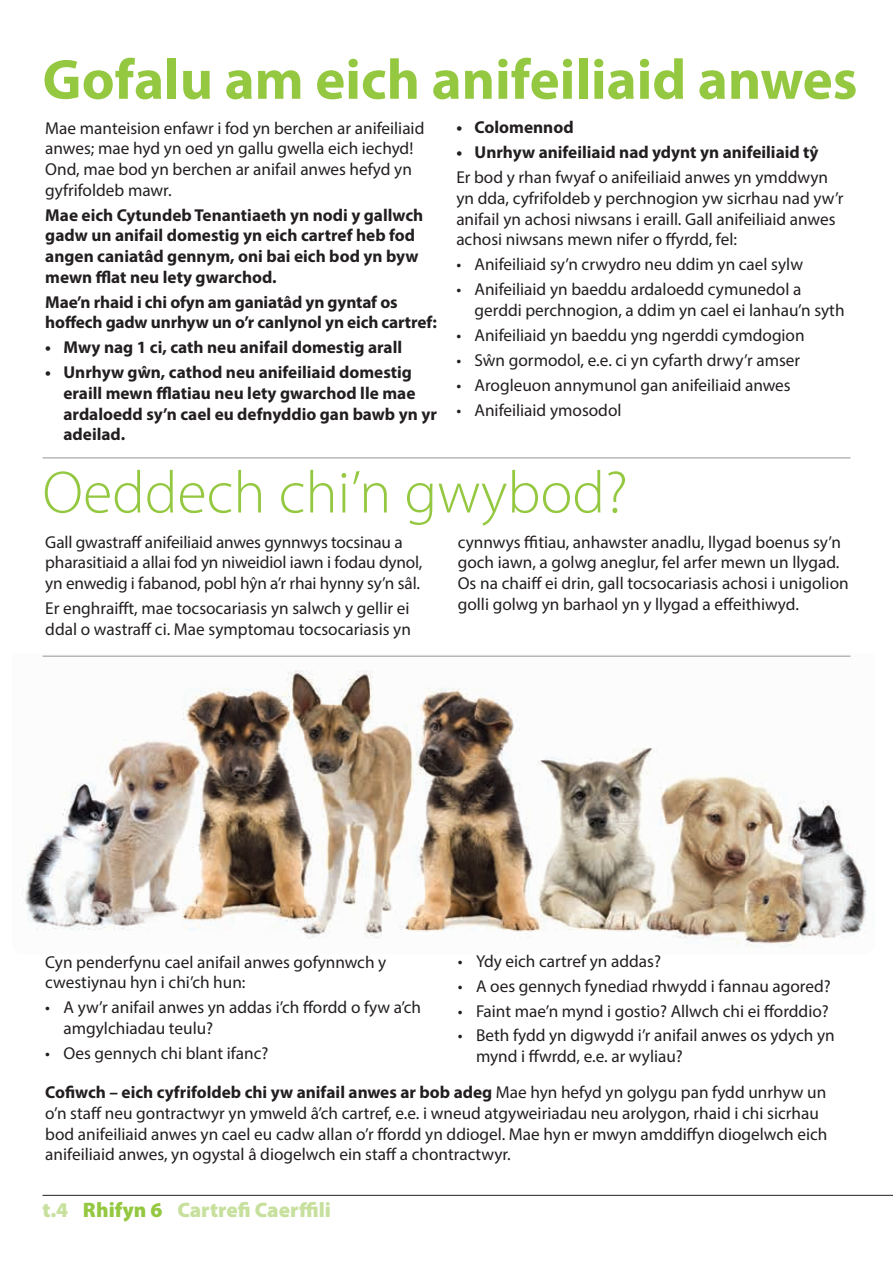
<style>
.page{position:relative;width:893px;height:1263px;background:#fff}
.page>*{position:absolute;margin:0;border:0;box-sizing:border-box;transform-origin:0 0}
.t1{font:300 60px "Myriad Pro";color:#95c841}
.t2{font:700 57px "Myriad Pro";color:#95c841}
.t3{font:900 21px "Myriad Pro";color:#c8e09d}
.t4{font:17.25px/20.7px "Myriad Pro";color:#231f20}
.t5{font:700 17.25px/20.7px "Myriad Pro";color:#231f20}
.s1{font-weight:700}
.s2{color:#95c841}
</style>
<div class="page">
<hr style="left:43px;top:1195px;width:850px;height:1px;background:#231f20">
<img style="left:25px;top:655px;width:842px;height:292px">
<hr style="left:43px;top:457px;width:807px;height:1px;background:#939598">
<hr style="left:43px;top:656px;width:807px;height:1px;background:#939598">
<h2 class="t2" style="left:43px;top:42px;width:816px">Gofalu am eich anifeiliaid anwes</h2>
<p class="t4" style="left:45px;top:117px;width:381px">Mae manteision enfawr i fod yn berchen ar anifeiliaid anwes; mae hyd yn oed yn gallu gwella eich iechyd!<br>Ond, mae bod yn berchen ar anifail anwes hefyd yn gyfrifoldeb mawr.</p>
<p class="t5" style="left:45px;top:204px;width:379px">Mae eich Cytundeb Tenantiaeth yn nodi y gallwch gadw un anifail domestig yn eich cartref heb fod angen caniatâd gennym, oni bai eich bod yn byw mewn fflat neu lety gwarchod.</p>
<p class="t5" style="left:45px;top:291px;width:393px">Mae’n rhaid i chi ofyn am ganiatâd yn gyntaf os hoffech gadw unrhyw un o’r canlynol yn eich cartref:</p>
<p class="t5" style="left:45px;top:337px;width:358px">• Mwy nag 1 ci, cath neu anifail domestig arall</p>
<p class="t5" style="left:64px;top:361px;width:375px;text-indent:-18px">• Unrhyw gŵn, cathod neu anifeiliaid domestig eraill mewn fflatiau neu lety gwarchod lle mae ardaloedd sy’n cael eu defnyddio gan bawb yn yr adeilad.</p>
<p class="t5" style="left:456px;top:117px;width:119px">• Colomennod</p>
<p class="t5" style="left:456px;top:142px;width:364px">• Unrhyw anifeiliaid nad ydynt yn anifeiliaid tŷ</p>
<p class="t4" style="left:456px;top:167px;width:389px">Er bod y rhan fwyaf o anifeiliaid anwes yn ymddwyn yn dda, cyfrifoldeb y perchnogion yw sicrhau nad yw’r anifail yn achosi niwsans i eraill. Gall anifeiliaid anwes achosi niwsans mewn nifer o ffyrdd, fel:</p>
<p class="t4" style="left:456px;top:254px;width:348px">• Anifeiliaid sy’n crwydro neu ddim yn cael sylw</p>
<p class="t4" style="left:475px;top:279px;width:371px;text-indent:-18px">• Anifeiliaid yn baeddu ardaloedd cymunedol a gerddi perchnogion, a ddim yn cael ei lanhau’n syth</p>
<p class="t4" style="left:456px;top:324px;width:350px">• Anifeiliaid yn baeddu yng ngerddi cymdogion</p>
<p class="t4" style="left:456px;top:349px;width:345px">• Sŵn gormodol, e.e. ci yn cyfarth drwy’r amser</p>
<p class="t4" style="left:456px;top:374px;width:336px">• Arogleuon annymunol gan anifeiliaid anwes</p>
<p class="t4" style="left:456px;top:399px;width:167px">• Anifeiliaid ymosodol</p>
<h1 class="t1" style="left:43px;top:456px;width:587px">Oeddech chi’n gwybod?</h1>
<p class="t4" style="left:45px;top:531px;width:379px">Gall gwastraff anifeiliaid anwes gynnwys tocsinau a pharasitiaid a allai fod yn niweidiol iawn i fodau dynol, yn enwedig i fabanod, pobl hŷn a’r rhai hynny sy’n sâl.</p>
<p class="t4" style="left:45px;top:598px;width:367px">Er enghraifft, mae tocsocariasis yn salwch y gellir ei ddal o wastraff ci. Mae symptomau tocsocariasis yn</p>
<p class="t4" style="left:458px;top:531px;width:392px">cynnwys ffitiau, anhawster anadlu, llygad boenus sy’n goch iawn, a golwg aneglur, fel arfer mewn un llygad.<br>Os na chaiff ei drin, gall tocsocariasis achosi i unigolion golli golwg yn barhaol yn y llygad a effeithiwyd.</p>
<p class="t4" style="left:458px;top:950px;width:205px">• Ydy eich cartref yn addas?</p>
<p class="t4" style="left:458px;top:975px;width:374px">• A oes gennych fynediad rhwydd i fannau agored?</p>
<p class="t4" style="left:458px;top:1000px;width:373px">• Faint mae’n mynd i gostio? Allwch chi ei fforddio?</p>
<p class="t4" style="left:476px;top:1025px;width:360px;text-indent:-18px">• Beth fydd yn digwydd i’r anifail anwes os ydych yn mynd i ffwrdd, e.e. ar wyliau?</p>
<p class="t4" style="left:45px;top:951px;width:343px">Cyn penderfynu cael anifail anwes gofynnwch y cwestiynau hyn i chi’ch hun:</p>
<p class="t4" style="left:64px;top:997px;width:359px;text-indent:-18px">• A yw’r anifail anwes yn addas i’ch ffordd o fyw a’ch amgylchiadau teulu?</p>
<p class="t4" style="left:45px;top:1042px;width:225px">• Oes gennych chi blant ifanc?</p>
<p class="t4" style="left:45px;top:1082px;width:783px"><span class="s1">Cofiwch – eich cyfrifoldeb chi yw anifail anwes ar bob adeg</span> Mae hyn hefyd yn golygu pan fydd unrhyw un o’n staff neu gontractwyr yn ymweld â’ch cartref, e.e. i wneud atgyweiriadau neu arolygon, rhaid i chi sicrhau bod anifeiliaid anwes yn cael eu cadw allan o’r ffordd yn ddiogel. Mae hyn er mwyn amddiffyn diogelwch eich anifeiliaid anwes, yn ogystal â diogelwch ein staff a chontractwyr.</p>
<p class="t3" style="left:43px;top:1196px;width:290px">t.4 <span class="s2">Rhifyn 6</span> Cartrefi Caerffili</p>
</div>
